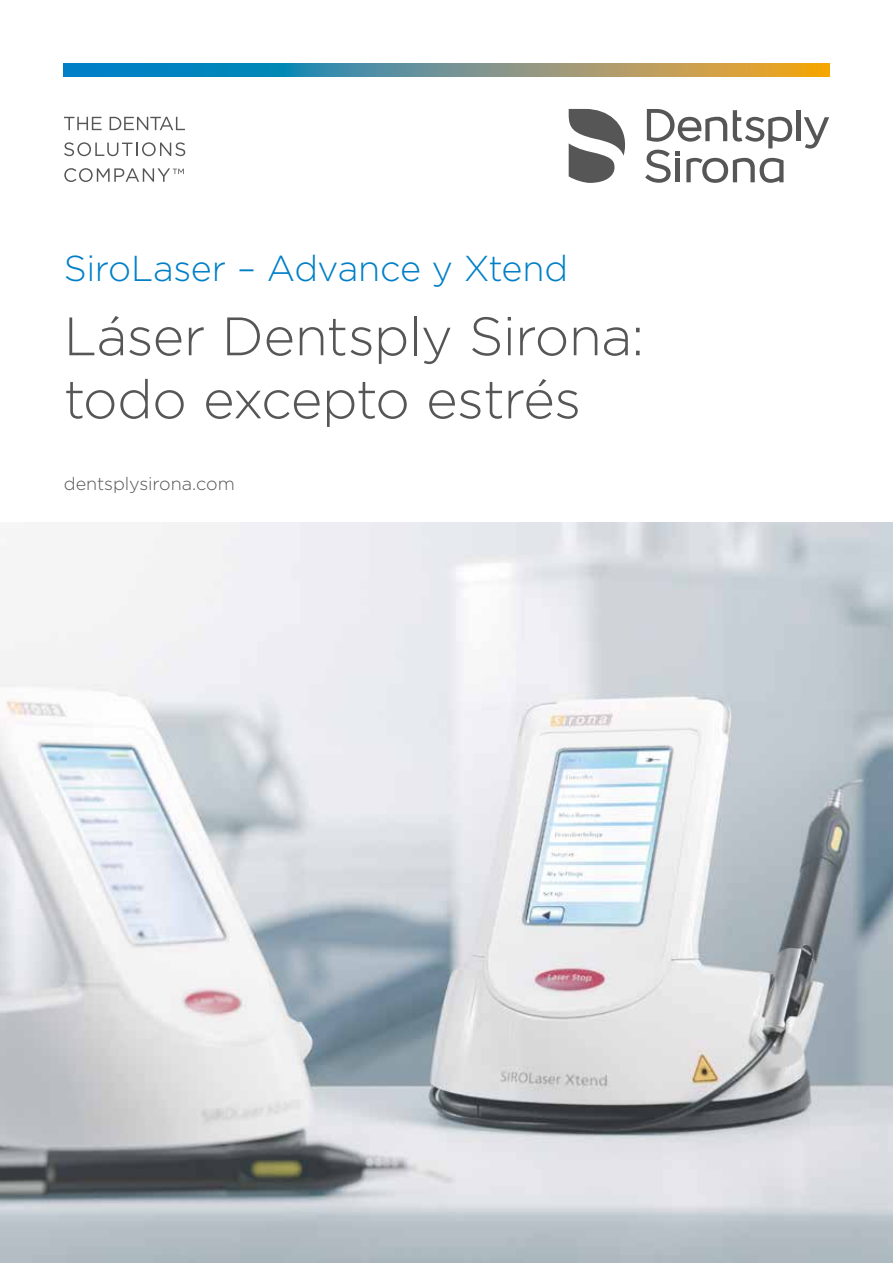
<style>
.page{position:relative;width:893px;height:1263px;background:#fff}
.page>*{position:absolute;margin:0;border:0;box-sizing:border-box;transform-origin:0 0}
.t1{font:300 54px/63px "Gotham";letter-spacing:-.015em;color:#565656}
.t2{font:300 36px "Gotham";letter-spacing:-.015em;color:#007fc7}
.t3{font:300 18px "Gotham";letter-spacing:-.01em;color:#565656}
</style>
<div class="page">
<svg style="left:64px;top:64px;width:765px;height:12px;background:#6b9288"></svg>
<svg style="left:64px;top:117px;width:38px;height:13px"></svg>
<svg style="left:110px;top:117px;width:75px;height:13px"></svg>
<svg style="left:64px;top:142px;width:121px;height:14px"></svg>
<svg style="left:64px;top:168px;width:120px;height:14px"></svg>
<svg style="left:645px;top:150px;width:35px;height:33px"></svg>
<hr style="left:676px;top:158px;width:4px;height:24px;background:#565656">
<hr style="left:796px;top:110px;width:4px;height:31px;background:#565656">
<svg style="left:804px;top:117px;width:25px;height:32px"></svg>
<svg style="left:647px;top:109px;width:80px;height:33px"></svg>
<svg style="left:686px;top:158px;width:97px;height:25px"></svg>
<svg style="left:733px;top:110px;width:59px;height:38px"></svg>
<svg style="left:569px;top:109px;width:56px;height:74px"></svg>
<img style="left:0;top:522px;width:893px;height:741px">
<p class="t2" style="left:64px;top:245px;width:506px">SiroLaser – Advance y Xtend</p>
<p class="t1" style="left:64px;top:303px;width:582px">Láser Dentsply Sirona: todo excepto estrés</p>
<p class="t3" style="left:64px;top:472px;width:173px">dentsplysirona.com</p>
</div>
